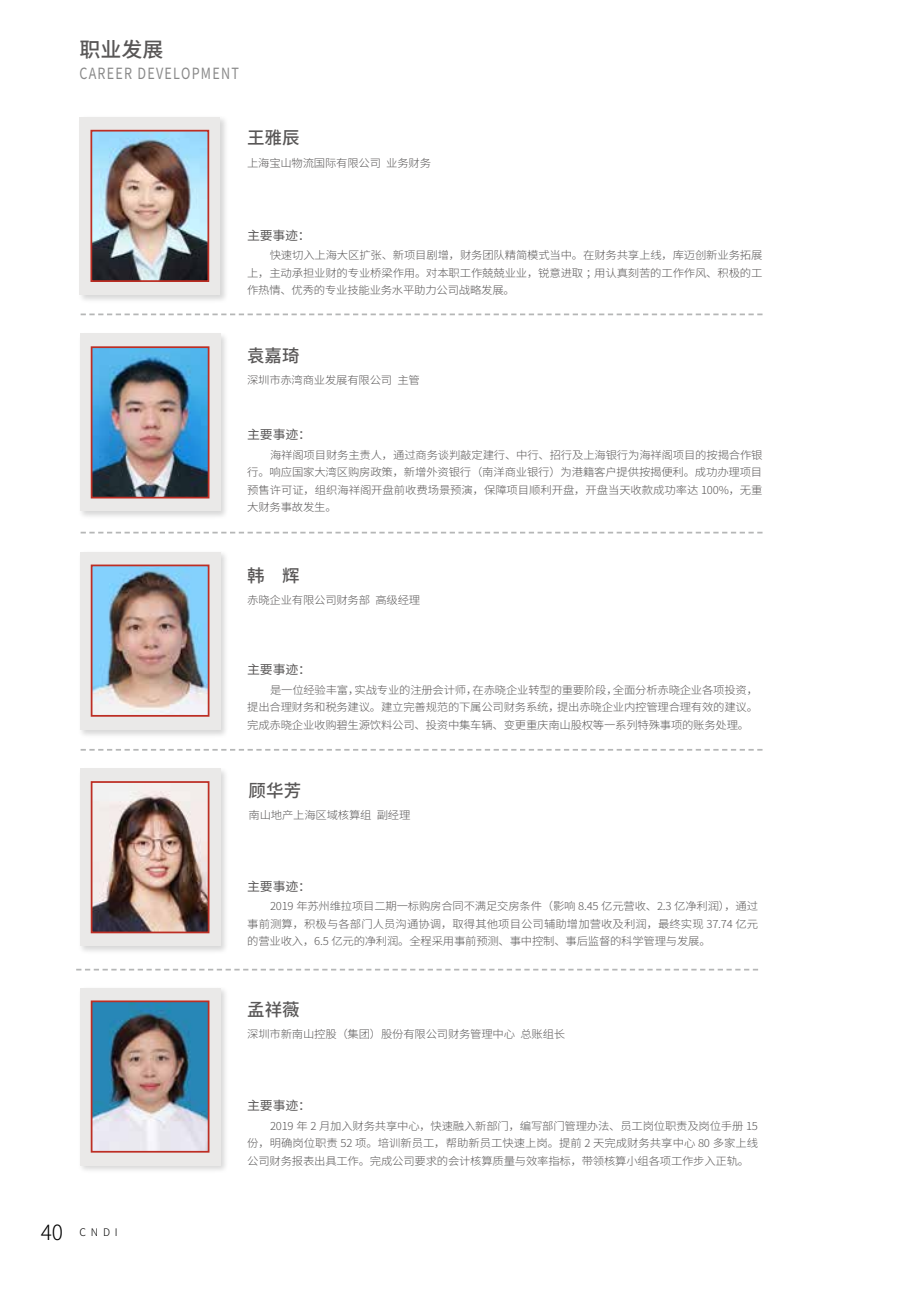
<style>
.page{position:relative;width:918px;height:1290px;background:#fff}
.page>*{position:absolute;margin:0;border:0;box-sizing:border-box;transform-origin:0 0}
.t1{font:500 20.65px "Source Han Sans CN";color:#595757}
.t2{font:500 17.5px "Source Han Sans CN";color:#595757}
.t3{font:15.4px "Source Han Sans CN";letter-spacing:.1em;color:#898989;scale:.82 1}
.t4{font:12.42px "Source Han Sans CN";letter-spacing:-.02em;color:#595757;scale:1.04 1}
.t5{font:300 10.85px/17.5px "Source Han Sans CN";letter-spacing:-.02em;color:#595757;text-align:justify;scale:1.04 1}
.t6{font:300 10.5px "Source Han Sans CN";color:#000}
.s1{font-size:21px}
</style>
<div class="page">
<div style="left:78px;top:986px;width:151px;height:188px;background:#000;opacity:.16"></div>
<div style="left:80px;top:988px;width:141px;height:177px;background:#eae9e8"></div>
<div style="left:78px;top:766px;width:151px;height:189px;background:#000;opacity:.16"></div>
<div style="left:80px;top:768px;width:141px;height:178px;background:#eae9e8"></div>
<div style="left:77px;top:115px;width:152px;height:188px;background:#000;opacity:.16"></div>
<div style="left:79px;top:117px;width:141px;height:178px;background:#eae9e8"></div>
<div style="left:78px;top:332px;width:151px;height:188px;background:#000;opacity:.16"></div>
<div style="left:80px;top:334px;width:141px;height:177px;background:#eae9e8"></div>
<div style="left:78px;top:550px;width:151px;height:188px;background:#000;opacity:.16"></div>
<div style="left:80px;top:552px;width:141px;height:177px;background:#eae9e8"></div>
<img style="left:94px;top:1003px;width:112px;height:146px">
<div style="left:91px;top:1000px;width:118px;height:152px;border:2px solid #bd2e24"></div>
<img style="left:94px;top:784px;width:112px;height:146px">
<div style="left:91px;top:781px;width:118px;height:152px;border:2px solid #bd2e24"></div>
<img style="left:93px;top:133px;width:113px;height:146px">
<div style="left:90px;top:130px;width:119px;height:152px;border:2px solid #bd2e24"></div>
<img style="left:94px;top:349px;width:112px;height:146px">
<div style="left:91px;top:346px;width:118px;height:152px;border:2px solid #bd2e24"></div>
<img style="left:94px;top:567px;width:112px;height:147px">
<div style="left:91px;top:564px;width:118px;height:153px;border:2px solid #bd2e24"></div>
<svg style="left:76px;top:969px;width:682px;height:1px"></svg>
<svg style="left:80px;top:313px;width:682px;height:2px"></svg>
<svg style="left:80px;top:532px;width:682px;height:1px"></svg>
<svg style="left:80px;top:749px;width:682px;height:2px"></svg>
<h1 class="t1" style="left:79px;top:38px;width:85px">职业发展</h1>
<h3 class="t3" style="left:79px;top:66px;width:196px">CAREER DEVELOPMENT</h3>
<h2 class="t2" style="left:247px;top:128px;width:54px">王雅辰</h2>
<p class="t5" style="left:247px;top:154px;width:178px">上海宝山物流国际有限公司 业务财务</p>
<p class="t6" style="left:41px;top:1227px;width:79px"><span class="s1">40</span> CNDI</p>
<p class="t4" style="left:247px;top:229px;width:63px">主要事迹：</p>
<p class="t5" style="left:247px;top:246px;width:497px;text-indent:23px">快速切入上海大区扩张、新项目剧增，财务团队精简模式当中。在财务共享上线，库迈创新业务拓展上，主动承担业财的专业桥梁作用。对本职工作兢兢业业，锐意进取；用认真刻苦的工作作风、积极的工作热情、优秀的专业技能业务水平助力公司战略发展。</p>
<h2 class="t2" style="left:247px;top:345px;width:54px">袁嘉琦</h2>
<p class="t5" style="left:247px;top:371px;width:168px">深圳市赤湾商业发展有限公司 主管</p>
<p class="t4" style="left:247px;top:428px;width:63px">主要事迹：</p>
<p class="t5" style="left:247px;top:446px;width:497px;text-indent:23px">海祥阁项目财务主责人，通过商务谈判敲定建行、中行、招行及上海银行为海祥阁项目的按揭合作银行。响应国家大湾区购房政策，新增外资银行（南洋商业银行）为港籍客户提供按揭便利。成功办理项目预售许可证，组织海祥阁开盘前收费场景预演，保障项目顺利开盘，开盘当天收款成功率达 100%，无重大财务事故发生。</p>
<h2 class="t2" style="left:247px;top:565px;width:54px">韩 辉</h2>
<p class="t5" style="left:247px;top:591px;width:168px">赤晓企业有限公司财务部 高级经理</p>
<p class="t4" style="left:247px;top:663px;width:63px">主要事迹：</p>
<p class="t5" style="left:247px;top:681px;width:493px;text-indent:23px">是一位经验丰富，实战专业的注册会计师，在赤晓企业转型的重要阶段，全面分析赤晓企业各项投资，提出合理财务和税务建议。建立完善规范的下属公司财务系统，提出赤晓企业内控管理合理有效的建议。完成赤晓企业收购碧生源饮料公司、投资中集车辆、变更重庆南山股权等一系列特殊事项的账务处理。</p>
<h2 class="t2" style="left:249px;top:780px;width:54px">顾华芳</h2>
<p class="t5" style="left:249px;top:806px;width:157px">南山地产上海区域核算组 副经理</p>
<p class="t4" style="left:247px;top:880px;width:63px">主要事迹：</p>
<p class="t5" style="left:247px;top:897px;width:493px;text-indent:23px">2019 年苏州维拉项目二期一标购房合同不满足交房条件（影响 8.45 亿元营收、2.3 亿净利润），通过事前测算，积极与各部门人员沟通协调，取得其他项目公司辅助增加营收及利润，最终实现 37.74 亿元的营业收入，6.5 亿元的净利润。全程采用事前预测、事中控制、事后监督的科学管理与发展。</p>
<h2 class="t2" style="left:247px;top:999px;width:54px">孟祥薇</h2>
<p class="t5" style="left:247px;top:1025px;width:307px">深圳市新南山控股（集团）股份有限公司财务管理中心 总账组长</p>
<p class="t4" style="left:247px;top:1099px;width:63px">主要事迹：</p>
<p class="t5" style="left:247px;top:1116px;width:493px;text-indent:23px">2019 年 2 月加入财务共享中心，快速融入新部门，编写部门管理办法、员工岗位职责及岗位手册 15份，明确岗位职责 52 项。培训新员工，帮助新员工快速上岗。提前 2 天完成财务共享中心 80 多家上线公司财务报表出具工作。完成公司要求的会计核算质量与效率指标，带领核算小组各项工作步入正轨。</p>
</div>
